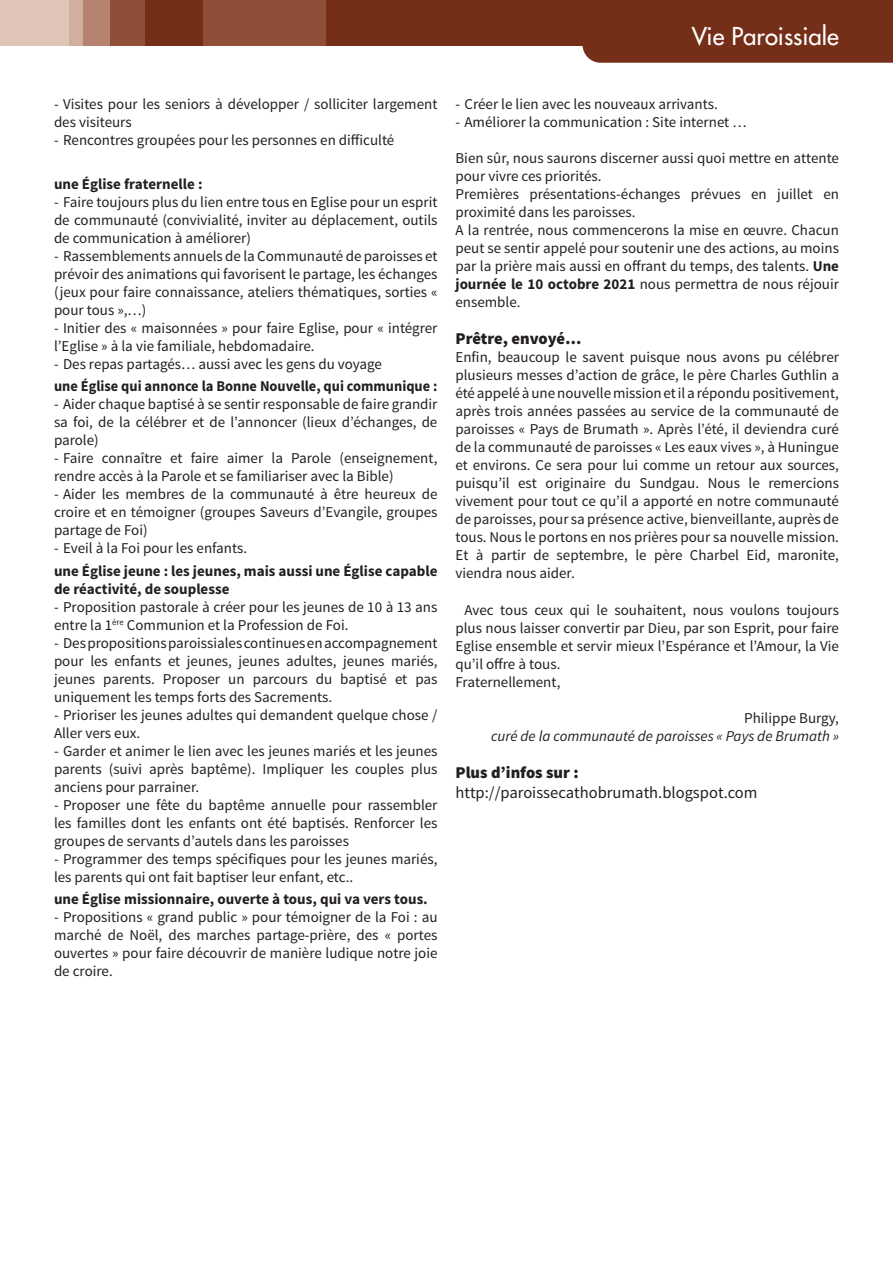
<style>
.page{position:relative;width:893px;height:1263px;background:#fff}
.page>*{position:absolute;margin:0;border:0;box-sizing:border-box;transform-origin:0 0}
.t1{font:24px "Futura";color:#fff}
.t2{font:16.5px "Source Sans Pro";color:#231f20}
.t3{font:900 16.5px "Source Sans Pro";color:#231f20}
.t4{font:15px/18px "Source Sans Pro";color:#231f20;text-align:justify}
.t5{font:700 15px/18px "Source Sans Pro";color:#231f20}
.t6{font:700 15px "Source Sans Pro";color:#231f20;scale:.96 1}
.t7{font:italic 15px "Source Sans Pro";color:#231f20}
.s1{font-weight:700}
</style>
<div class="page">
<div style="left:66px;top:0;width:827px;height:46px;background:#752e17"></div>
<div style="left:0;top:0;width:130px;height:46px;background:#dfc6b9"></div>
<div style="left:203px;top:0;width:122px;height:46px;background:#8e4e37"></div>
<div style="left:109px;top:0;width:36px;height:46px;background:#8e4e37"></div>
<div style="left:83px;top:0;width:26px;height:46px;background:#b68370"></div>
<div style="left:69px;top:0;width:14px;height:46px;background:#d2ae9f"></div>
<svg style="left:583px;top:46px;width:310px;height:17px;background:#78331d"></svg>
<h1 class="t1" style="left:692px;top:21px;width:149px">Vie Paroissiale</h1>
<p class="t4" style="left:54px;top:95px;width:385px">- Visites pour les seniors à développer / solliciter largement des visiteurs</p>
<p class="t4" style="left:54px;top:131px;width:342px">- Rencontres groupées pour les personnes en difficulté</p>
<p class="t5" style="left:54px;top:176px;width:150px">une Église fraternelle :</p>
<p class="t4" style="left:54px;top:193px;width:385px">- Faire toujours plus du lien entre tous en Eglise pour un esprit de communauté (convivialité, inviter au déplacement, outils de communication à améliorer)</p>
<p class="t4" style="left:54px;top:247px;width:385px">- Rassemblements annuels de la Communauté de paroisses et prévoir des animations qui favorisent le partage, les échanges (jeux pour faire connaissance, ateliers thématiques, sorties « pour tous »,…)</p>
<p class="t4" style="left:54px;top:319px;width:385px">- Initier des « maisonnées » pour faire Eglise, pour « intégrer l’Eglise » à la vie familiale, hebdomadaire.</p>
<p class="t4" style="left:54px;top:355px;width:330px">- Des repas partagés… aussi avec les gens du voyage</p>
<p class="t6" style="left:54px;top:377px;width:401px">une Église qui annonce la Bonne Nouvelle, qui communique :</p>
<p class="t4" style="left:54px;top:396px;width:385px">- Aider chaque baptisé à se sentir responsable de faire grandir sa foi, de la célébrer et de l’annoncer (lieux d’échanges, de parole)</p>
<p class="t4" style="left:54px;top:450px;width:385px">- Faire connaître et faire aimer la Parole (enseignement, rendre accès à la Parole et se familiariser avec la Bible)</p>
<p class="t4" style="left:54px;top:486px;width:385px">- Aider les membres de la communauté à être heureux de croire et en témoigner (groupes Saveurs d’Evangile, groupes partage de Foi)</p>
<p class="t4" style="left:54px;top:540px;width:195px">- Eveil à la Foi pour les enfants.</p>
<p class="t5" style="left:54px;top:562px;width:385px">une Église jeune : les jeunes, mais aussi une Église capable de réactivité, de souplesse</p>
<p class="t4" style="left:54px;top:598px;width:385px">- Proposition pastorale à créer pour les jeunes de 10 à 13 ans entre la 1<sup>ère</sup> Communion et la Profession de Foi.</p>
<p class="t4" style="left:54px;top:634px;width:385px">- Des propositions paroissiales continues en accompagnement pour les enfants et jeunes, jeunes adultes, jeunes mariés, jeunes parents. Proposer un parcours du baptisé et pas uniquement les temps forts des Sacrements.</p>
<p class="t4" style="left:54px;top:706px;width:385px">- Prioriser les jeunes adultes qui demandent quelque chose /<br>Aller vers eux.</p>
<p class="t4" style="left:54px;top:742px;width:385px">- Garder et animer le lien avec les jeunes mariés et les jeunes parents (suivi après baptême). Impliquer les couples plus anciens pour parrainer.</p>
<p class="t4" style="left:54px;top:796px;width:385px">- Proposer une fête du baptême annuelle pour rassembler les familles dont les enfants ont été baptisés. Renforcer les groupes de servants d’autels dans les paroisses</p>
<p class="t4" style="left:54px;top:850px;width:385px">- Programmer des temps spécifiques pour les jeunes mariés, les parents qui ont fait baptiser leur enfant, etc..</p>
<p class="t5" style="left:54px;top:890px;width:375px">une Église missionnaire, ouverte à tous, qui va vers tous.</p>
<p class="t4" style="left:54px;top:908px;width:385px">- Propositions « grand public » pour témoigner de la Foi : au marché de Noël, des marches partage-prière, des « portes ouvertes » pour faire découvrir de manière ludique notre joie de croire.</p>
<p class="t4" style="left:455px;top:95px;width:264px">- Créer le lien avec les nouveaux arrivants.</p>
<p class="t4" style="left:455px;top:113px;width:293px">- Améliorer la communication : Site internet …</p>
<p class="t4" style="left:455px;top:149px;width:385px;text-align:left">Bien sûr, nous saurons discerner aussi quoi mettre en attente pour vivre ces priorités.<br>Premières présentations-échanges prévues en juillet en proximité dans les paroisses.<br>A la rentrée, nous commencerons la mise en œuvre. Chacun peut se sentir appelé pour soutenir une des actions, au moins par la prière mais aussi en offrant du temps, des talents. <span class="s1">Une journée le 10 octobre 2021</span> nous permettra de nous réjouir ensemble.</p>
<p class="t3" style="left:455px;top:328px;width:127px">Prêtre, envoyé…</p>
<p class="t4" style="left:455px;top:349px;width:385px">Enfin, beaucoup le savent puisque nous avons pu célébrer plusieurs messes d’action de grâce, le père Charles Guthlin a été appelé à une nouvelle mission et il a répondu positivement, après trois années passées au service de la communauté de paroisses « Pays de Brumath ». Après l’été, il deviendra curé de la communauté de paroisses « Les eaux vives », à Huningue et environs. Ce sera pour lui comme un retour aux sources, puisqu’il est originaire du Sundgau. Nous le remercions vivement pour tout ce qu’il a apporté en notre communauté de paroisses, pour sa présence active, bienveillante, auprès de tous. Nous le portons en nos prières pour sa nouvelle mission.<br>Et à partir de septembre, le père Charbel Eid, maronite, viendra nous aider.</p>
<p class="t4" style="left:455px;top:601px;width:385px;text-align:left;text-indent:9px">Avec tous ceux qui le souhaitent, nous voulons toujours plus nous laisser convertir par Dieu, par son Esprit, pour faire Eglise ensemble et servir mieux l’Espérance et l’Amour, la Vie qu’il offre à tous.<br>Fraternellement,</p>
<p class="t4" style="left:744px;top:709px;width:96px">Philippe Burgy,</p>
<p class="t7" style="left:491px;top:726px;width:349px">curé de la communauté de paroisses « Pays de Brumath »</p>
<p class="t3" style="left:455px;top:762px;width:125px">Plus d’infos sur :</p>
<p class="t2" style="left:455px;top:782px;width:304px">http://paroissecathobrumath.blogspot.com</p>
</div>
